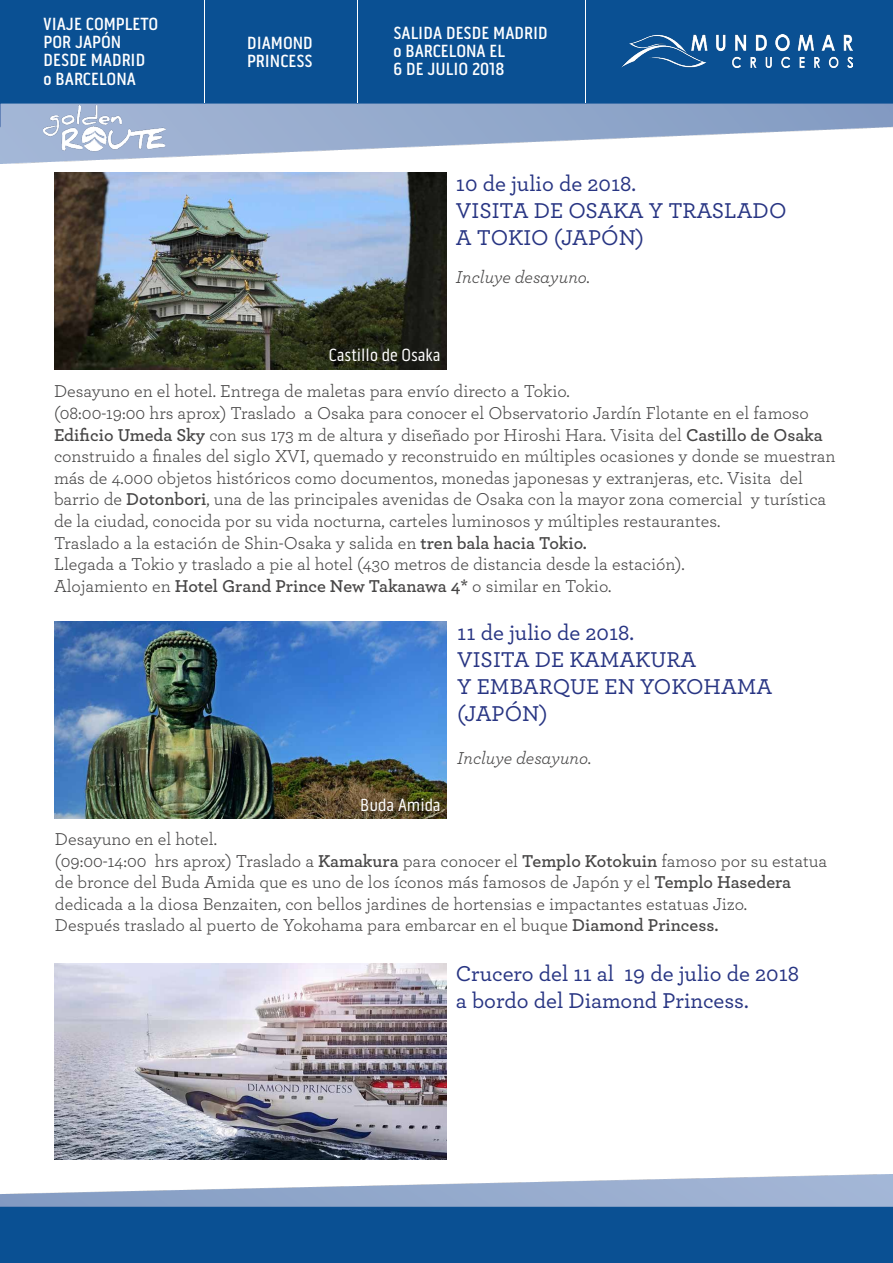
<style>
.page{position:relative;width:893px;height:1263px;background:#fff}
.page>*{position:absolute;margin:0;border:0;box-sizing:border-box;transform-origin:0 0}
.t1{font:500 22.5px/27px "Archer";color:#283583}
.t2{font:18px/21.6px "Archer";color:#464545}
.t3{font:500 18px/18px "Pill Gothic 300 mg";color:#fff}
.t4{font:italic 18px "Archer";color:#464545}
.t5{font:18px "Pill Gothic 300 mg";color:#fff}
.s1{font-weight:600}
</style>
<div class="page">
<img style="left:55px;top:622px;width:392px;height:196px">
<img style="left:0;top:1175px;width:893px;height:88px">
<img style="left:54px;top:173px;width:392px;height:196px">
<img style="left:0;top:0;width:893px;height:164px">
<hr style="left:204px;top:0;width:1px;height:102px;background:#fff">
<hr style="left:357px;top:0;width:1px;height:102px;background:#fff">
<img style="left:621px;top:34px;width:232px;height:33px">
<hr style="left:585px;top:0;width:1px;height:102px;background:#fff">
<img style="left:54px;top:963px;width:392px;height:196px">
<img style="left:44px;top:104px;width:122px;height:57px">
<p class="t3" style="left:44px;top:15px;width:116px">VIAJE COMPLETO<br>POR JAPÓN<br>DESDE MADRID<br>o BARCELONA</p>
<p class="t3" style="left:247px;top:33px;width:67px">DIAMOND<br>PRINCESS</p>
<p class="t3" style="left:393px;top:24px;width:156px">SALIDA DESDE MADRID o BARCELONA EL<br>6 DE JULIO 2018</p>
<p class="t1" style="left:456px;top:169px;width:332px">10 de julio de 2018.<br>VISITA DE OSAKA Y TRASLADO<br>A TOKIO (JAPÓN)</p>
<p class="t4" style="left:456px;top:264px;width:136px">Incluye desayuno.</p>
<p class="t5" style="left:329px;top:344px;width:113px">Castillo de Osaka</p>
<p class="t2" style="left:54px;top:380px;width:783px">Desayuno en el hotel. Entrega de maletas para envío directo a Tokio.<br>(08:00-19:00 hrs aprox) Traslado a Osaka para conocer el Observatorio Jardín Flotante en el famoso <span class="s1">Edificio Umeda Sky</span> con sus 173 m de altura y diseñado por Hiroshi Hara. Visita del <span class="s1">Castillo de Osaka </span>construido a finales del siglo XVI, quemado y reconstruido en múltiples ocasiones y donde se muestran más de 4.000 objetos históricos como documentos, monedas japonesas y extranjeras, etc. Visita del barrio de <span class="s1">Dotonbori</span>, una de las principales avenidas de Osaka con la mayor zona comercial y turística de la ciudad, conocida por su vida nocturna, carteles luminosos y múltiples restaurantes.<br>Traslado a la estación de Shin-Osaka y salida en <span class="s1">tren bala hacia Tokio.<br></span>Llegada a Tokio y traslado a pie al hotel (430 metros de distancia desde la estación).<br>Alojamiento en <span class="s1">Hotel Grand Prince New Takanawa 4*</span> o similar en Tokio.</p>
<p class="t1" style="left:457px;top:618px;width:317px">11 de julio de 2018.<br>VISITA DE KAMAKURA<br>Y EMBARQUE EN YOKOHAMA (JAPÓN)</p>
<p class="t5" style="left:360px;top:794px;width:82px">Buda Amida</p>
<p class="t4" style="left:457px;top:745px;width:136px">Incluye desayuno.</p>
<p class="t2" style="left:55px;top:827px;width:774px">Desayuno en el hotel.<br>(09:00-14:00 hrs aprox) Traslado a <span class="s1">Kamakura</span> para conocer el <span class="s1">Templo Kotokuin</span> famoso por su estatua de bronce del Buda Amida que es uno de los íconos más famosos de Japón y el <span class="s1">Templo Hasedera </span>dedicada a la diosa Benzaiten, con bellos jardines de hortensias e impactantes estatuas Jizo.<br>Después traslado al puerto de Yokohama para embarcar en el buque <span class="s1">Diamond Princess.</span></p>
<p class="t1" style="left:456px;top:959px;width:345px">Crucero del 11 al 19 de julio de 2018 a bordo del Diamond Princess.</p>
</div>
